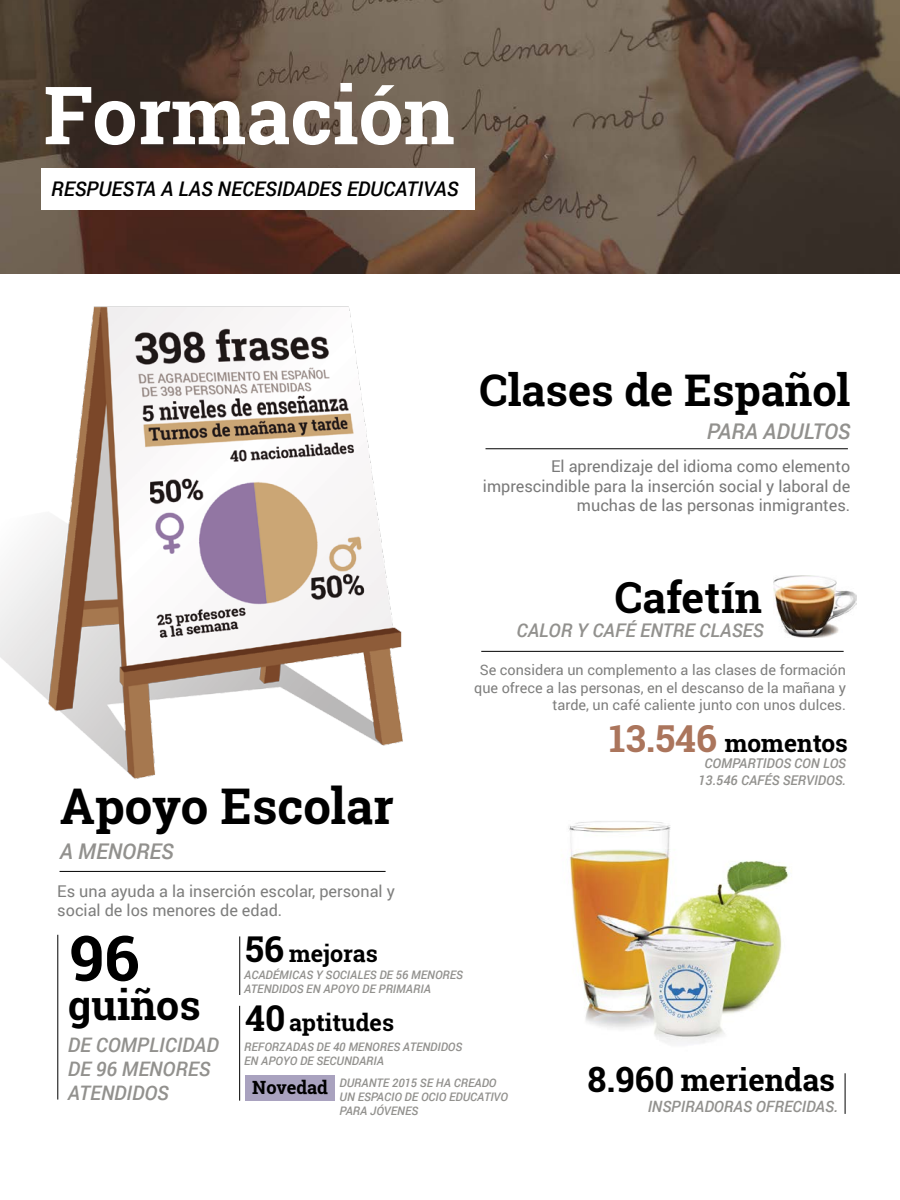
<style>
.page{position:relative;width:900px;height:1200px;background:#fff}
.page>*{position:absolute;margin:0;border:0;box-sizing:border-box;transform-origin:0 0}
.t1{font:700 80.4px "Roboto Slab";color:#fff}
.t2{font:700 62.55px "Roboto Slab";color:#000}
.t3{font:700 49.2px "Roboto Slab";color:#000}
.t4{font:700 43.65px "Roboto Slab";color:#000}
.t5{font:700 42.75px "Roboto Slab";color:#000}
.t6{font:700 41.1px "Roboto Slab";color:#000}
.t7{font:700 35.55px/68.6px "Roboto Slab";color:#000}
.t8{font:700 34.95px "Roboto Slab";color:#000}
.t9{font:700 30.75px "Roboto Slab";color:#000}
.t10{font:700 24.6px "Roboto Slab";color:#000}
.t11{font:700 23.4px "Roboto Slab";color:#000}
.t12{font:italic 500 21.6px "Roboto";color:#92918e}
.t13{font:italic 500 20.25px "Roboto";color:#000}
.t14{font:italic 500 19.95px/24px "Roboto";color:#92918e}
.t15{font:italic 500 18.75px "Roboto";color:#92918e}
.t16{font:700 18.3px "Roboto Slab";color:#000}
.t17{font:16.2px/19.5px "Roboto";color:#797979;text-align:right}
.t18{font:16.2px/19.5px "Roboto";color:#7e7e7d}
.t19{font:italic 500 15.6px "Roboto";color:#92918e}
.t20{font:14.4px/17.2px "Roboto";color:#7e7e7d;text-align:right}
.t21{font:italic 500 13.5px/16px "Roboto";color:#92918e;text-align:center}
.t22{font:italic 500 11.7px/14.1px "Roboto";color:#92918e}
.s1{font-size:37.2px;color:#ab755c}
</style>
<div class="page">
<img style="left:0;top:0;width:900px;height:274px">
<div style="left:41px;top:168px;width:434px;height:42px;background:#fff"></div>
<img style="left:568px;top:821px;width:221px;height:222px">
<img style="left:0;top:306px;width:403px;height:473px">
<div style="left:245px;top:1075px;width:89px;height:26px;background:#a9a2bf"></div>
<img style="left:773px;top:575px;width:84px;height:62px">
<hr style="left:486px;top:448px;width:362px;height:1px;background:#000">
<hr style="left:481px;top:651px;width:363px;height:1px;background:#000">
<hr style="left:57px;top:935px;width:1px;height:165px;background:#000">
<hr style="left:239px;top:936px;width:1px;height:59px;background:#000">
<hr style="left:239px;top:1006px;width:1px;height:95px;background:#000">
<hr style="left:845px;top:1073px;width:1px;height:41px;background:#000">
<hr style="left:60px;top:871px;width:326px;height:1px;background:#000">
<h1 class="t1" style="left:44px;top:60px;width:413px">Formación</h1>
<h3 class="t13" style="left:51px;top:175px;width:409px">RESPUESTA A LAS NECESIDADES EDUCATIVAS</h3>
<h3 class="t3" style="left:60px;top:772px;width:336px">Apoyo Escolar</h3>
<h3 class="t12" style="left:60px;top:836px;width:115px">A MENORES</h3>
<h3 class="t18" style="left:57px;top:881px;width:339px">Es una ayuda a la inserción escolar, personal y social de los menores de edad.</h3>
<h3 class="t4" style="left:479px;top:360px;width:372px">Clases de Español</h3>
<h3 class="t12" style="left:707px;top:416px;width:145px">PARA ADULTOS</h3>
<h3 class="t17" style="left:483px;top:456px;width:369px">El aprendizaje del idioma como elemento imprescindible para la inserción social y laboral de muchas de las personas inmigrantes.</h3>
<h3 class="t5" style="left:615px;top:568px;width:149px">Cafetín</h3>
<h3 class="t15" style="left:517px;top:617px;width:249px">CALOR Y CAFÉ ENTRE CLASES</h3>
<p class="t20" style="left:474px;top:661px;width:373px">Se considera un complemento a las clases de formación que ofrece a las personas, en el descanso de la mañana y tarde, un café caliente junto con unos dulces.</p>
<h3 class="t10" style="left:609px;top:726px;width:240px"><span class="s1">13.546</span> momentos</h3>
<p class="t21" style="left:698px;top:755px;width:149px">COMPARTIDOS CON LOS<br>13.546 CAFÉS SERVIDOS.</p>
<h2 class="t2" style="left:69px;top:915px;width:71px">96</h2>
<h3 class="t7" style="left:245px;top:915px;width:42px">56<br>40</h3>
<h3 class="t11" style="left:289px;top:938px;width:90px">mejoras</h3>
<p class="t22" style="left:244px;top:968px;width:220px">ACADÉMICAS Y SOCIALES DE 56 MENORES<br>ATENDIDOS EN APOYO DE PRIMARIA</p>
<h3 class="t6" style="left:68px;top:977px;width:134px">guiños</h3>
<h3 class="t11" style="left:289px;top:1006px;width:106px">aptitudes</h3>
<h3 class="t14" style="left:68px;top:1032px;width:152px">DE COMPLICIDAD<br>DE 96 MENORES<br>ATENDIDOS</h3>
<p class="t22" style="left:244px;top:1039px;width:220px">REFORZADAS DE 40 MENORES ATENDIDOS<br>EN APOYO DE SECUNDARIA</p>
<p class="t22" style="left:340px;top:1075px;width:170px">DURANTE 2015 SE HA CREADO<br>UN ESPACIO DE OCIO EDUCATIVO<br>PARA JÓVENES</p>
<h3 class="t16" style="left:252px;top:1075px;width:77px">Novedad</h3>
<h3 class="t8" style="left:588px;top:1055px;width:88px">8.960</h3>
<h3 class="t9" style="left:681px;top:1059px;width:156px">meriendas</h3>
<h3 class="t19" style="left:648px;top:1096px;width:192px">INSPIRADORAS OFRECIDAS.</h3>
</div>
